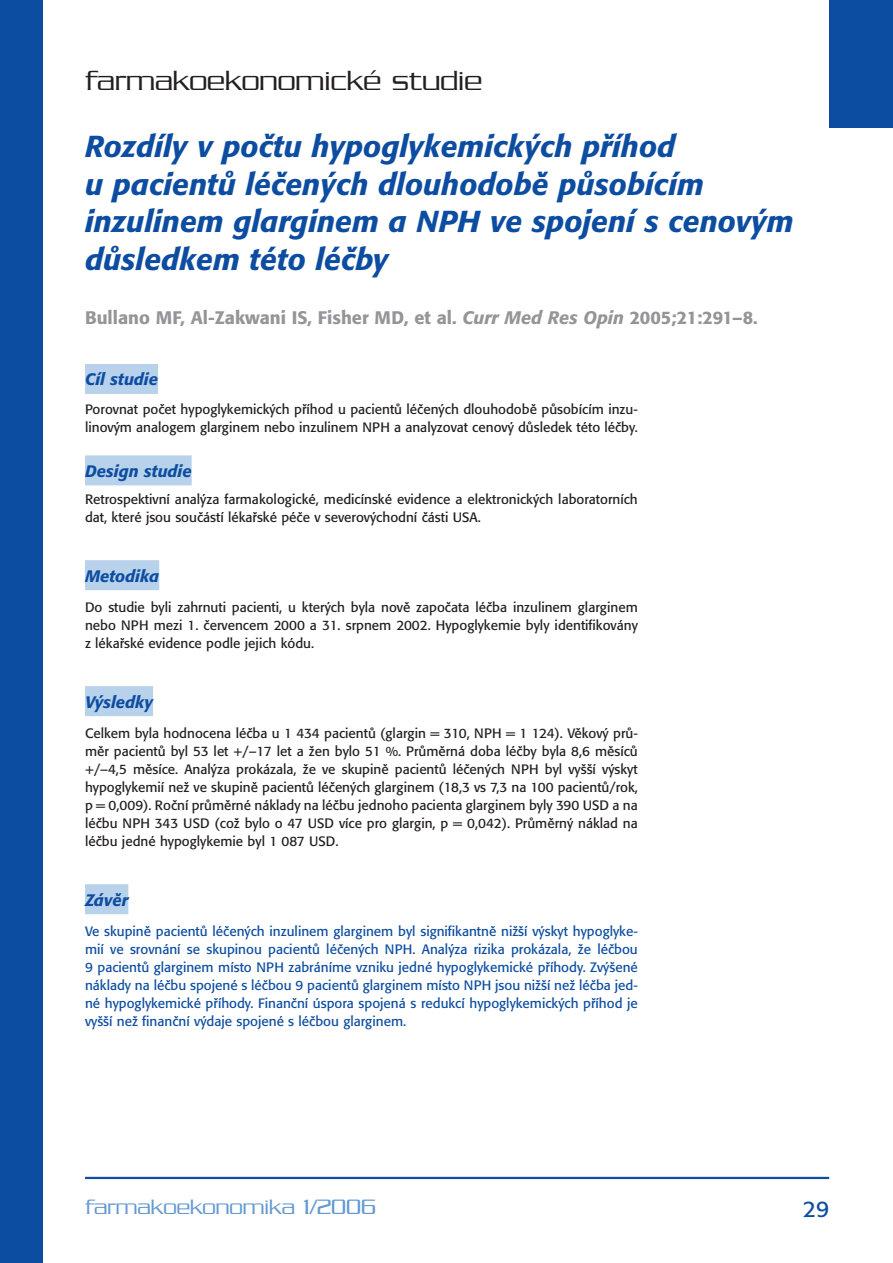
<style>
.page{position:relative;width:893px;height:1263px;background:#fff}
.page>*{position:absolute;margin:0;border:0;box-sizing:border-box;transform-origin:0 0}
.t1{font:italic 500 30px/37.5px "Formata CE";color:#0d4da1}
.t2{font:300 30px "Serpentine CE";color:#231f20}
.t3{font:300 22.5px "Serpentine CE";color:#6599d1}
.t4{font:22.5px "Formata CE";color:#0d4da1}
.t5{font:500 18px "Formata CE";color:#939598}
.t6{font:italic 500 16.5px "Formata CE";color:#0d4da1}
.t7{font:13.5px/18px "Formata CE";color:#231f20}
.t8{font:13.5px/18px "Formata CE";color:#0d4da1;text-align:justify}
.s1{font-style:italic}
</style>
<div class="page">
<hr style="left:85px;top:1177px;width:744px;height:2px;background:#0d4da1">
<div style="left:0;top:0;width:43px;height:1263px;background:#0d4da1"></div>
<div style="left:829px;top:0;width:64px;height:128px;background:#0d4da1"></div>
<div style="left:85px;top:364px;width:73px;height:30px;background:#b9d2ec"></div>
<div style="left:85px;top:455px;width:107px;height:30px;background:#b9d2ec"></div>
<div style="left:85px;top:560px;width:74px;height:30px;background:#b9d2ec"></div>
<div style="left:85px;top:686px;width:68px;height:30px;background:#b9d2ec"></div>
<div style="left:85px;top:884px;width:43px;height:30px;background:#b9d2ec"></div>
<h1 class="t2" style="left:85px;top:66px;width:399px">farmakoekonomické studie</h1>
<h1 class="t1" style="left:85px;top:130px;width:710px">Rozdíly v počtu hypoglykemických příhod<br>u pacientů léčených dlouhodobě působícím inzulinem glarginem a NPH ve spojení s cenovým důsledkem této léčby</h1>
<h3 class="t5" style="left:85px;top:310px;width:674px">Bullano MF, Al-Zakwani IS, Fisher MD, et al. <span class="s1">Curr Med Res Opin</span> 2005;21:291–8.</h3>
<p class="t6" style="left:85px;top:373px;width:74px">Cíl studie</p>
<p class="t7" style="left:85px;top:401px;width:554px">Porovnat počet hypoglykemických příhod u pacientů léčených dlouhodobě působícím inzu&shy;linovým analogem glarginem nebo inzulinem NPH a analyzovat cenový důsledek této léčby.</p>
<p class="t6" style="left:85px;top:464px;width:108px">Design studie</p>
<p class="t7" style="left:85px;top:491px;width:554px">Retrospektivní analýza farmakologické, medicínské evidence a elektronických laboratorních dat, které jsou součástí lékařské péče v severovýchodní části USA.</p>
<p class="t6" style="left:85px;top:569px;width:76px">Metodika</p>
<p class="t7" style="left:85px;top:599px;width:554px;text-align:justify">Do studie byli zahrnuti pacienti, u kterých byla nově započata léčba inzulinem glarginem nebo NPH mezi 1. červencem 2000 a 31. srpnem 2002. Hypoglykemie byly identifikovány z lékařské evidence podle jejich kódu.</p>
<p class="t6" style="left:85px;top:695px;width:70px">Výsledky</p>
<p class="t7" style="left:85px;top:725px;width:554px;text-align:justify">Celkem byla hodnocena léčba u 1 434 pacientů (glargin = 310, NPH = 1 124). Věkový prů&shy;měr pacientů byl 53 let +/–17 let a žen bylo 51 %. Průměrná doba léčby byla 8,6 měsíců +/–4,5 měsíce. Analýza prokázala, že ve skupině pacientů léčených NPH byl vyšší výskyt hypoglykemií než ve skupině pacientů léčených glarginem (18,3 vs 7,3 na 100 pacientů/rok, p = 0,009). Roční průměrné náklady na léčbu jednoho pacienta glarginem byly 390 USD a na léčbu NPH 343 USD (což bylo o 47 USD více pro glargin, p = 0,042). Průměrný náklad na léčbu jedné hypoglykemie byl 1 087 USD.</p>
<p class="t6" style="left:85px;top:893px;width:45px">Závěr</p>
<p class="t8" style="left:85px;top:923px;width:554px">Ve skupině pacientů léčených inzulinem glarginem byl signifikantně nižší výskyt hypoglyke&shy;mií ve srovnání se skupinou pacientů léčených NPH. Analýza rizika prokázala, že léčbou 9 pacientů glarginem místo NPH zabráníme vzniku jedné hypoglykemické příhody. Zvýšené náklady na léčbu spojené s léčbou 9 pacientů glarginem místo NPH jsou nižší než léčba jed&shy;né hypoglykemické příhody. Finanční úspora spojená s redukcí hypoglykemických příhod je vyšší než finanční výdaje spojené s léčbou glarginem.</p>
<h2 class="t3" style="left:85px;top:1195px;width:293px">farmakoekonomika 1/2006</h2>
<h2 class="t4" style="left:803px;top:1200px;width:28px">29</h2>
</div>
